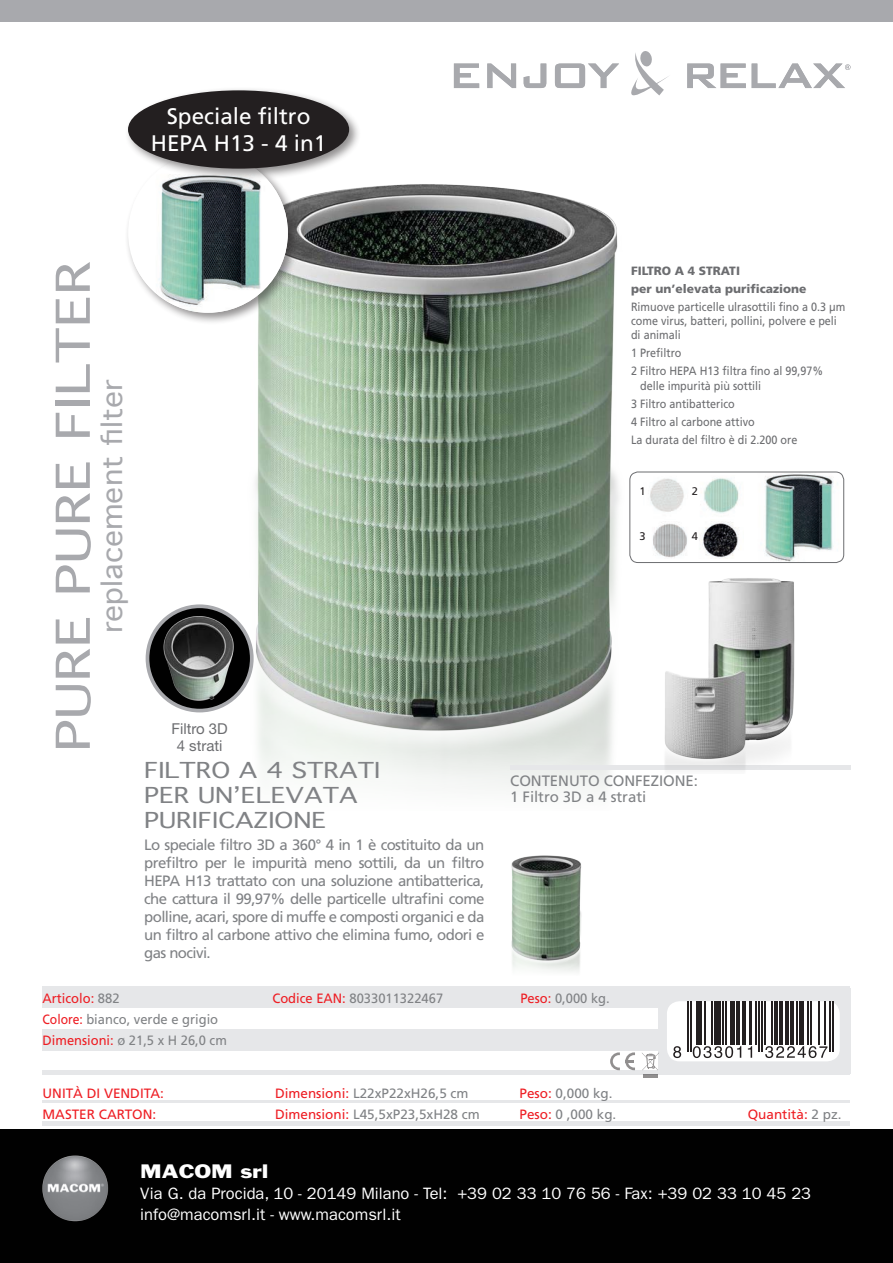
<style>
.page{position:relative;width:893px;height:1263px;background:#fff}
.page>*{position:absolute;margin:0;border:0;box-sizing:border-box;transform-origin:0 0}
.t1{font:45px "Geneva";color:#a8a9ad;scale:1.25 1}
.t2{font:27px "Geneva";color:#a8a9ad;scale:1.1 1}
.t3{font:22.5px "Frutiger";color:#fff}
.t4{font:21px/25.2px "Geneva";color:#808285;scale:1.22 1}
.t5{font:18px "Franklin Gothic";color:#fff;scale:1.2 1}
.t6{font:16.5px "Franklin Gothic";color:#fff}
.t7{font:15px/18px "Frutiger";letter-spacing:-.04em;color:#808285;text-align:justify}
.t8{font:15px "Frutiger";letter-spacing:-.005em;color:#808285}
.sotto_bolli_8_5{font:15px "Helvetica Neue";color:#6c6d70}
.t9{font:13.5px "Frutiger";color:#808285;scale:.96 1}
.t10{font:13.5px "Frutiger";color:#808285}
.t11{font:13.5px "Frutiger";color:#ee1d23}
.t12{font:13.5px "Frutiger";color:#ee1d23;scale:.96 1}
.t13{font:12px/14.4px "Frutiger";color:#6c6d70;scale:.9 1}
.t14{font:900 12px "Frutiger";color:#6c6d70}
.t15{font:11.1px "Frutiger";color:#231f20}
.s1{color:#808285}
.s2{color:#ee1d23}
</style>
<div class="page">
<img style="left:145px;top:184px;width:554px;height:607px">
<div style="left:43px;top:986px;width:807px;height:22px;background:#e6e7e9"></div>
<div style="left:43px;top:1029px;width:807px;height:21px;background:#e6e7e9"></div>
<hr style="left:43px;top:1071px;width:807px;height:4px;background:#e6e7e9">
<div style="left:659px;top:988px;width:192px;height:86px;background:#e6e7e9"></div>
<div style="left:0;top:1129px;width:893px;height:134px;background:#010101"></div>
<div style="left:0;top:0;width:893px;height:21px;background:#a8a9ad"></div>
<svg style="left:454px;top:64px;width:25px;height:24px"></svg>
<svg style="left:487px;top:64px;width:29px;height:24px"></svg>
<svg style="left:524px;top:64px;width:22px;height:24px"></svg>
<svg style="left:687px;top:64px;width:59px;height:24px"></svg>
<svg style="left:752px;top:64px;width:98px;height:24px"></svg>
<svg style="left:555px;top:51px;width:114px;height:45px"></svg>
<hr style="left:43px;top:1100px;width:807px;height:2px;background:#e6e7e9">
<hr style="left:43px;top:1122px;width:807px;height:4px;background:#e6e7e9">
<img style="left:42px;top:1155px;width:67px;height:67px">
<div style="left:510px;top:765px;width:340px;height:5px;background:#e6e7e9"></div>
<svg style="left:610px;top:1052px;width:25px;height:18px"></svg>
<svg style="left:642px;top:1052px;width:17px;height:18px"></svg>
<hr style="left:643px;top:1074px;width:15px;height:3px;background:#231f20">
<svg style="left:667px;top:1001px;width:173px;height:60px;background:#dbdada"></svg>
<img style="left:147px;top:607px;width:105px;height:103px">
<div style="left:146px;top:604px;width:108px;height:108px;border:4px solid #a8a9ad;border-radius:50%"></div>
<div style="left:124px;top:149px;width:176px;height:176px;background:#231f20;opacity:.5"></div>
<img style="left:133px;top:181px;width:155px;height:132px">
<div style="left:125px;top:87px;width:236px;height:94px;background:#231f20;opacity:.5"></div>
<div style="left:128px;top:90px;width:221px;height:79px;background:#231f20;border-radius:50%"></div>
<img style="left:511px;top:855px;width:71px;height:117px">
<img style="left:644px;top:563px;width:151px;height:210px">
<div style="left:630px;top:472px;width:214px;height:90px;background:#fff;border-radius:8px"></div>
<img style="left:765px;top:472px;width:79px;height:89px">
<div style="left:629px;top:472px;width:215px;height:91px;border:1px solid #6c6d70;border-radius:8px"></div>
<img style="left:653px;top:521px;width:86px;height:37px">
<img style="left:650px;top:478px;width:89px;height:35px">
<svg style="left:673px;top:1046px;width:8px;height:12px"></svg>
<hr style="left:687px;top:1001px;width:1px;height:51px;background:#231f20">
<hr style="left:690px;top:1001px;width:1px;height:51px;background:#231f20">
<hr style="left:696px;top:1001px;width:3px;height:43px;background:#231f20">
<hr style="left:701px;top:1001px;width:1px;height:43px;background:#231f20">
<hr style="left:704px;top:1001px;width:1px;height:43px;background:#231f20">
<hr style="left:711px;top:1001px;width:2px;height:43px;background:#231f20">
<div style="left:715px;top:1001px;width:6px;height:43px;background:#231f20"></div>
<hr style="left:722px;top:1001px;width:2px;height:43px;background:#231f20">
<hr style="left:725px;top:1001px;width:2px;height:43px;background:#231f20">
<div style="left:730px;top:1001px;width:5px;height:43px;background:#231f20"></div>
<svg style="left:693px;top:1046px;width:48px;height:12px"></svg>
<hr style="left:736px;top:1001px;width:3px;height:43px;background:#231f20">
<hr style="left:742px;top:1001px;width:3px;height:43px;background:#231f20">
<svg style="left:748px;top:1046px;width:4px;height:12px"></svg>
<hr style="left:749px;top:1001px;width:3px;height:43px;background:#231f20">
<hr style="left:755px;top:1001px;width:1px;height:43px;background:#231f20">
<hr style="left:758px;top:1001px;width:1px;height:51px;background:#231f20">
<hr style="left:761px;top:1001px;width:1px;height:51px;background:#231f20">
<hr style="left:764px;top:1001px;width:1px;height:43px;background:#231f20">
<hr style="left:772px;top:1001px;width:1px;height:43px;background:#231f20">
<hr style="left:775px;top:1001px;width:3px;height:43px;background:#231f20">
<hr style="left:779px;top:1001px;width:4px;height:43px;background:#231f20">
<hr style="left:786px;top:1001px;width:3px;height:43px;background:#231f20">
<hr style="left:790px;top:1001px;width:3px;height:43px;background:#231f20">
<hr style="left:796px;top:1001px;width:2px;height:43px;background:#231f20">
<div style="left:799px;top:1001px;width:5px;height:43px;background:#231f20"></div>
<hr style="left:807px;top:1001px;width:2px;height:43px;background:#231f20">
<hr style="left:810px;top:1001px;width:2px;height:43px;background:#231f20">
<svg style="left:765px;top:1046px;width:62px;height:12px"></svg>
<hr style="left:818px;top:1001px;width:1px;height:43px;background:#231f20">
<hr style="left:824px;top:1001px;width:2px;height:43px;background:#231f20">
<hr style="left:829px;top:1001px;width:1px;height:51px;background:#231f20">
<hr style="left:832px;top:1001px;width:1px;height:51px;background:#231f20">
<p class="t3" style="left:167px;top:103px;width:145px">Speciale filtro</p>
<p class="t3" style="left:151px;top:130px;width:177px">HEPA H13 - 4 in1</p>
<p class="t1" style="left:48px;top:752px;width:394px;rotate:-90deg">PURE PURE FILTER</p>
<p class="t2" style="left:97px;top:633px;width:232px;rotate:-90deg">replacement filter</p>
<p class="sotto_bolli_8_5" style="left:171px;top:720px;width:58px">Filtro 3D</p>
<p class="sotto_bolli_8_5" style="left:177px;top:736px;width:47px">4 strati</p>
<p class="t4" style="left:144px;top:758px;width:195px">FILTRO A 4 STRATI<br>PER UN’ELEVATA<br>PURIFICAZIONE</p>
<p class="t7" style="left:144px;top:836px;width:342px">Lo speciale filtro 3D a 360° 4 in 1 è costituito da un prefiltro per le impurità meno sottili, da un filtro HEPA H13 trattato con una soluzione antibatterica, che cattura il 99,97% delle particelle ultrafini come polline, acari, spore di muffe e composti organici e da un filtro al carbone attivo che elimina fumo, odori e gas nocivi.</p>
<p class="t14" style="left:631px;top:263px;width:110px">FILTRO A 4 STRATI</p>
<p class="t14" style="left:631px;top:281px;width:177px">per un’elevata purificazione</p>
<p class="t13" style="left:631px;top:299px;width:240px">Rimuove particelle ulrasottili fino a 0.3 µm come virus, batteri, pollini, polvere e peli di animali</p>
<p class="t13" style="left:631px;top:346px;width:58px">1 Prefiltro</p>
<p class="t13" style="left:640px;top:364px;width:205px;text-indent:-9px">2 Filtro HEPA H13 filtra fino al 99,97% delle impurità più sottili</p>
<p class="t13" style="left:631px;top:396px;width:117px">3 Filtro antibatterico</p>
<p class="t13" style="left:631px;top:414px;width:139px">4 Filtro al carbone attivo</p>
<p class="t13" style="left:631px;top:432px;width:186px">La durata del filtro è di 2.200 ore</p>
<p class="t15" style="left:639px;top:485px;width:8px">1</p>
<p class="t15" style="left:639px;top:530px;width:8px">3</p>
<p class="t15" style="left:692px;top:485px;width:8px">2</p>
<p class="t15" style="left:692px;top:530px;width:8px">4</p>
<p class="t8" style="left:510px;top:771px;width:189px">CONTENUTO CONFEZIONE:</p>
<p class="t8" style="left:510px;top:788px;width:137px">1 Filtro 3D a 4 strati</p>
<p class="t12" style="left:43px;top:990px;width:82px">Articolo: <span class="s1">882</span></p>
<p class="t9" style="left:43px;top:1011px;width:184px"><span class="s2">Colore:</span> bianco, verde e grigio</p>
<p class="t9" style="left:43px;top:1032px;width:194px"><span class="s2">Dimensioni:</span> ø 21,5 x H 26,0 cm</p>
<p class="t9" style="left:272px;top:990px;width:179px"><span class="s2">Codice EAN:</span> 8033011322467</p>
<p class="t9" style="left:520px;top:990px;width:95px"><span class="s2">Peso:</span> 0,000 kg.</p>
<p class="t11" style="left:43px;top:1085px;width:123px">UNITÀ DI VENDITA:</p>
<p class="t10" style="left:275px;top:1085px;width:195px"><span class="s2">Dimensioni:</span> L22xP22xH26,5 cm</p>
<p class="t10" style="left:520px;top:1085px;width:95px"><span class="s2">Peso:</span> 0,000 kg.</p>
<p class="t11" style="left:43px;top:1106px;width:115px">MASTER CARTON:</p>
<p class="t10" style="left:275px;top:1106px;width:206px"><span class="s2">Dimensioni:</span> L45,5xP23,5xH28 cm</p>
<p class="t10" style="left:520px;top:1106px;width:98px"><span class="s2">Peso:</span> 0 ,000 kg.</p>
<p class="t11" style="left:748px;top:1106px;width:95px">Quantità: <span class="s1">2 pz.</span></p>
<p class="t5" style="left:140px;top:1159px;width:108px">MACOM srl</p>
<p class="t6" style="left:140px;top:1184px;width:672px">Via G. da Procida, 10 - 20149 Milano - Tel: +39 02 33 10 76 56 - Fax: +39 02 33 10 45 23</p>
<p class="t6" style="left:140px;top:1205px;width:262px">info@macomsrl.it - www.macomsrl.it</p>
</div>
